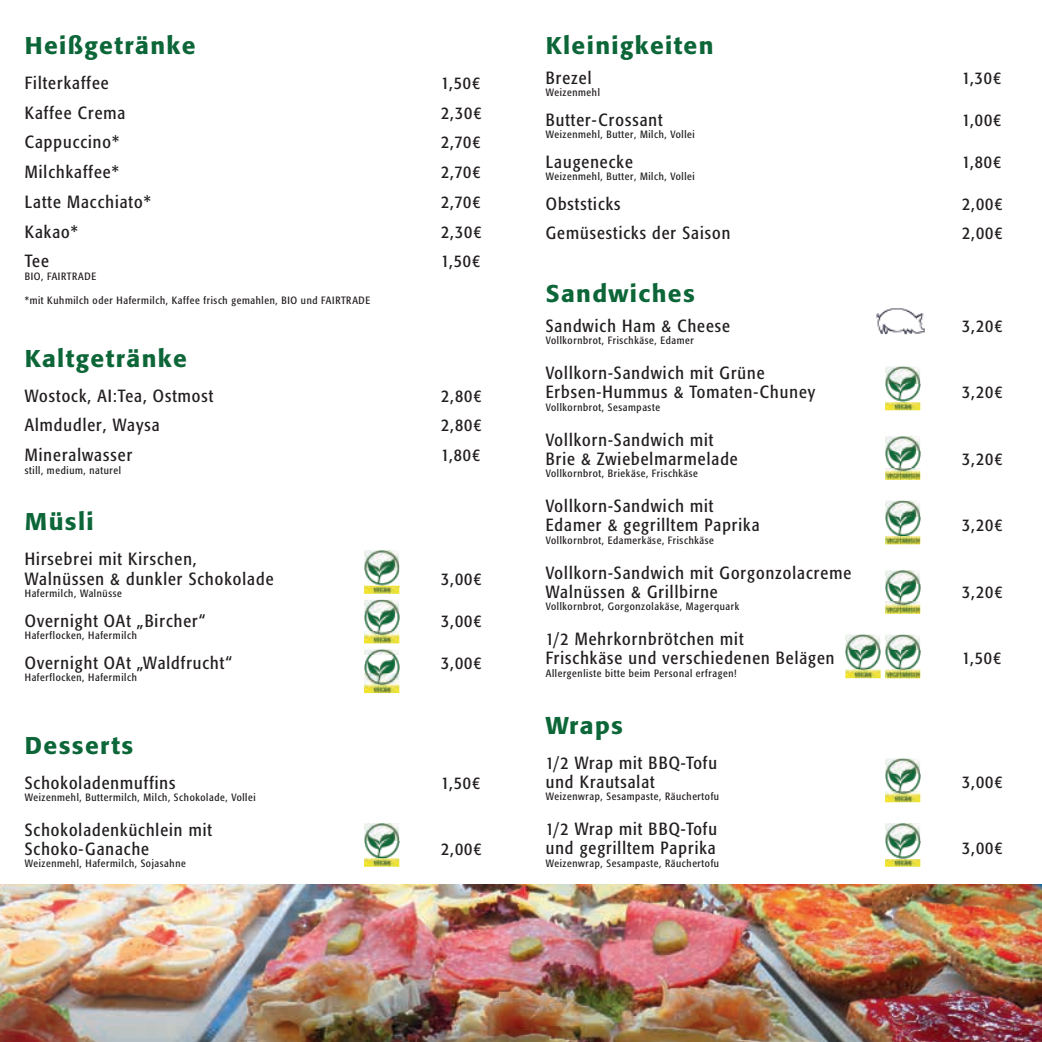
<style>
.page{position:relative;width:1042px;height:1042px;background:#fff}
.page>*{position:absolute;margin:0;border:0;box-sizing:border-box;transform-origin:0 0}
.t1{font:500 23.97px "Formata";letter-spacing:.06em;color:#0c6638}
.t2{font:condensed 17.5px/19.2px "Formata";letter-spacing:.06em;color:#231f20}
.t3{font:condensed 10.5px "Formata";letter-spacing:.06em;color:#231f20}
</style>
<div class="page">
<img style="left:0;top:885px;width:1042px;height:157px">
<img style="left:876px;top:308px;width:48px;height:27px">
<img style="left:876px;top:318px;width:49px;height:16px">
<img style="left:885px;top:367px;width:35px;height:43px">
<img style="left:885px;top:385px;width:35px;height:17px">
<img style="left:885px;top:758px;width:35px;height:44px">
<img style="left:885px;top:774px;width:35px;height:16px">
<img style="left:885px;top:823px;width:35px;height:44px">
<img style="left:885px;top:841px;width:35px;height:17px">
<img style="left:364px;top:823px;width:35px;height:44px">
<img style="left:364px;top:841px;width:35px;height:16px">
<img style="left:364px;top:649px;width:35px;height:44px">
<img style="left:364px;top:655px;width:35px;height:17px">
<img style="left:364px;top:600px;width:35px;height:43px">
<img style="left:364px;top:613px;width:35px;height:17px">
<img style="left:364px;top:550px;width:35px;height:44px">
<img style="left:364px;top:571px;width:35px;height:16px">
<img style="left:845px;top:634px;width:35px;height:44px">
<img style="left:845px;top:651px;width:35px;height:17px">
<img style="left:885px;top:436px;width:35px;height:44px">
<img style="left:885px;top:451px;width:35px;height:16px">
<img style="left:885px;top:501px;width:35px;height:43px">
<img style="left:885px;top:518px;width:35px;height:17px">
<img style="left:885px;top:570px;width:35px;height:44px">
<img style="left:885px;top:584px;width:35px;height:16px">
<img style="left:885px;top:635px;width:35px;height:43px">
<img style="left:885px;top:651px;width:35px;height:17px">
<h1 class="t1" style="left:25px;top:31px;width:172px">Heißgetränke</h1>
<p class="t2" style="left:25px;top:73px;width:85px">Filterkaffee</p>
<p class="t2" style="left:441px;top:73px;width:41px">1,50€</p>
<p class="t2" style="left:25px;top:103px;width:102px">Kaffee Crema</p>
<p class="t2" style="left:441px;top:103px;width:42px">2,30€</p>
<p class="t2" style="left:25px;top:133px;width:96px">Cappuccino*</p>
<p class="t2" style="left:441px;top:133px;width:41px">2,70€</p>
<p class="t2" style="left:25px;top:162px;width:95px">Milchkaffee*</p>
<p class="t2" style="left:441px;top:162px;width:41px">2,70€</p>
<p class="t2" style="left:25px;top:192px;width:127px">Latte Macchiato*</p>
<p class="t2" style="left:441px;top:192px;width:41px">2,70€</p>
<p class="t2" style="left:25px;top:222px;width:55px">Kakao*</p>
<p class="t2" style="left:441px;top:222px;width:42px">2,30€</p>
<p class="t2" style="left:25px;top:252px;width:26px">Tee</p>
<p class="t2" style="left:441px;top:252px;width:41px">1,50€</p>
<p class="t3" style="left:25px;top:270px;width:73px">BIO, FAIRTRADE</p>
<p class="t3" style="left:25px;top:294px;width:347px">*mit Kuhmilch oder Hafermilch, Kaffee frisch gemahlen, BIO und FAIRTRADE</p>
<h1 class="t1" style="left:25px;top:343px;width:164px">Kaltgetränke</h1>
<p class="t2" style="left:25px;top:386px;width:190px">Wostock, AI:Tea, Ostmost</p>
<p class="t2" style="left:441px;top:386px;width:42px">2,80€</p>
<p class="t2" style="left:25px;top:416px;width:136px">Almdudler, Waysa</p>
<p class="t2" style="left:441px;top:416px;width:42px">2,80€</p>
<p class="t2" style="left:25px;top:445px;width:109px">Mineralwasser</p>
<p class="t2" style="left:441px;top:445px;width:41px">1,80€</p>
<p class="t3" style="left:25px;top:464px;width:98px">still, medium, naturel</p>
<h1 class="t1" style="left:25px;top:507px;width:70px">Müsli</h1>
<p class="t2" style="left:25px;top:549px;width:250px">Hirsebrei mit Kirschen,<br>Walnüssen &amp; dunkler Schokolade</p>
<p class="t2" style="left:441px;top:569px;width:42px">3,00€</p>
<p class="t3" style="left:25px;top:587px;width:99px">Hafermilch, Walnüsse</p>
<p class="t2" style="left:25px;top:611px;width:182px">Overnight OAt „Bircher“</p>
<p class="t2" style="left:441px;top:611px;width:42px">3,00€</p>
<p class="t3" style="left:25px;top:629px;width:113px">Haferflocken, Hafermilch</p>
<p class="t2" style="left:25px;top:653px;width:209px">Overnight OAt „Waldfrucht“</p>
<p class="t2" style="left:441px;top:653px;width:42px">3,00€</p>
<p class="t3" style="left:25px;top:671px;width:113px">Haferflocken, Hafermilch</p>
<h1 class="t1" style="left:25px;top:730px;width:110px">Desserts</h1>
<p class="t2" style="left:25px;top:773px;width:152px">Schokoladenmuffins</p>
<p class="t2" style="left:441px;top:773px;width:41px">1,50€</p>
<p class="t3" style="left:25px;top:791px;width:232px">Weizenmehl, Buttermilch, Milch, Schokolade, Vollei</p>
<p class="t2" style="left:25px;top:820px;width:189px">Schokoladenküchlein mit<br>Schoko-Ganache</p>
<p class="t2" style="left:441px;top:839px;width:42px">2,00€</p>
<p class="t3" style="left:25px;top:857px;width:162px">Weizenmehl, Hafermilch, Sojasahne</p>
<h1 class="t1" style="left:546px;top:31px;width:169px">Kleinigkeiten</h1>
<p class="t2" style="left:546px;top:68px;width:47px">Brezel</p>
<p class="t2" style="left:962px;top:68px;width:41px">1,30€</p>
<p class="t3" style="left:546px;top:86px;width:56px">Weizenmehl</p>
<p class="t2" style="left:546px;top:110px;width:118px">Butter-Crossant</p>
<p class="t2" style="left:962px;top:110px;width:41px">1,00€</p>
<p class="t3" style="left:546px;top:128px;width:150px">Weizenmehl, Butter, Milch, Vollei</p>
<p class="t2" style="left:546px;top:152px;width:89px">Laugenecke</p>
<p class="t2" style="left:962px;top:152px;width:41px">1,80€</p>
<p class="t3" style="left:546px;top:170px;width:150px">Weizenmehl, Butter, Milch, Vollei</p>
<p class="t2" style="left:546px;top:194px;width:76px">Obststicks</p>
<p class="t2" style="left:962px;top:194px;width:42px">2,00€</p>
<p class="t2" style="left:546px;top:224px;width:186px">Gemüsesticks der Saison</p>
<p class="t2" style="left:962px;top:224px;width:42px">2,00€</p>
<h1 class="t1" style="left:546px;top:279px;width:151px">Sandwiches</h1>
<p class="t2" style="left:546px;top:316px;width:186px">Sandwich Ham &amp; Cheese</p>
<p class="t2" style="left:962px;top:316px;width:42px">3,20€</p>
<p class="t3" style="left:546px;top:334px;width:149px">Vollkornbrot, Frischkäse, Edamer</p>
<p class="t2" style="left:546px;top:363px;width:271px">Vollkorn-Sandwich mit Grüne<br>Erbsen-Hummus &amp; Tomaten-Chuney</p>
<p class="t2" style="left:962px;top:383px;width:42px">3,20€</p>
<p class="t3" style="left:546px;top:401px;width:116px">Vollkornbrot, Sesampaste</p>
<p class="t2" style="left:546px;top:430px;width:193px">Vollkorn-Sandwich mit<br>Brie &amp; Zwiebelmarmelade</p>
<p class="t2" style="left:962px;top:449px;width:42px">3,20€</p>
<p class="t3" style="left:546px;top:467px;width:154px">Vollkornbrot, Briekäse, Frischkäse</p>
<p class="t2" style="left:546px;top:496px;width:215px">Vollkorn-Sandwich mit<br>Edamer &amp; gegrilltem Paprika</p>
<p class="t2" style="left:962px;top:516px;width:42px">3,20€</p>
<p class="t3" style="left:546px;top:534px;width:170px">Vollkornbrot, Edamerkäse, Frischkäse</p>
<p class="t2" style="left:546px;top:563px;width:307px">Vollkorn-Sandwich mit Gorgonzolacreme<br>Walnüssen &amp; Grillbirne</p>
<p class="t2" style="left:962px;top:582px;width:42px">3,20€</p>
<p class="t3" style="left:546px;top:600px;width:195px">Vollkornbrot, Gorgonzolakäse, Magerquark</p>
<p class="t2" style="left:546px;top:629px;width:290px">1/2 Mehrkornbrötchen mit<br>Frischkäse und verschiedenen Belägen</p>
<p class="t2" style="left:962px;top:649px;width:41px">1,50€</p>
<p class="t3" style="left:546px;top:667px;width:192px">Allergenliste bitte beim Personal erfragen!</p>
<h1 class="t1" style="left:546px;top:710px;width:79px">Wraps</h1>
<p class="t2" style="left:546px;top:753px;width:173px">1/2 Wrap mit BBQ-Tofu und Krautsalat</p>
<p class="t3" style="left:546px;top:790px;width:175px">Weizenwrap, Sesampaste, Räuchertofu</p>
<p class="t2" style="left:546px;top:819px;width:173px">1/2 Wrap mit BBQ-Tofu und gegrilltem Paprika</p>
<p class="t3" style="left:546px;top:857px;width:175px">Weizenwrap, Sesampaste, Räuchertofu</p>
<p class="t2" style="left:962px;top:772px;width:42px">3,00€</p>
<p class="t2" style="left:962px;top:839px;width:42px">3,00€</p>
</div>
